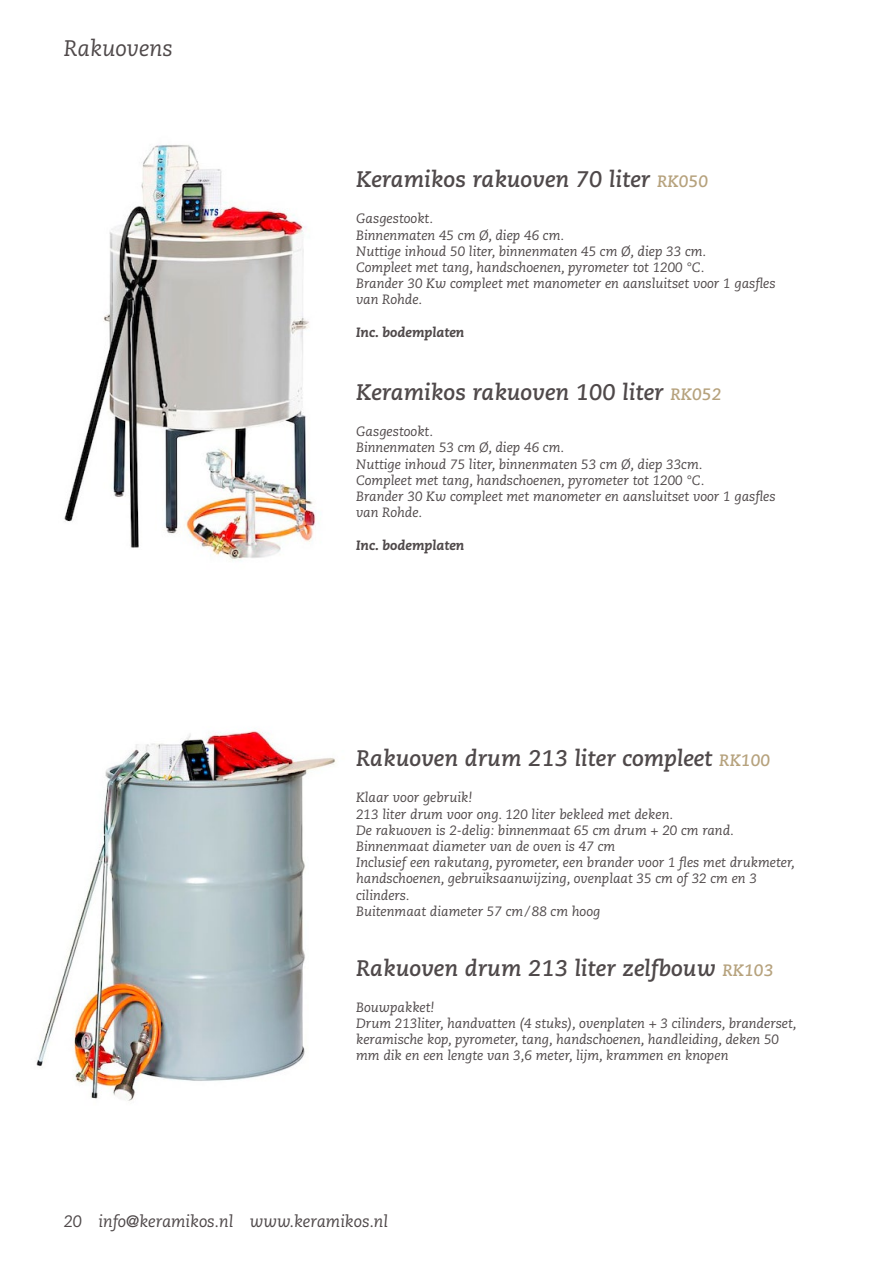
<style>
.page{position:relative;width:893px;height:1263px;background:#fff}
.page>*{position:absolute;margin:0;border:0;box-sizing:border-box;transform-origin:0 0}
.t1{font:italic 700 22.5px "Caecilia LT Std";color:#4f494a}
.t2{font:italic 22.5px "Caecilia LT Std";color:#4f494a}
.t3{font:italic 16.5px "Caecilia LT Std";color:#4f494a}
.t4{font:italic 13.5px/16.2px "Caecilia LT Std";color:#4f494a}
.t5{font:italic 800 13.5px "Caecilia LT Std";color:#4f494a}
.s1{font-size:16.5px;color:#b6a27d}
</style>
<div class="page">
<img style="left:64px;top:145px;width:252px;height:416px">
<img style="left:36px;top:731px;width:300px;height:370px">
<h1 class="t2" style="left:64px;top:36px;width:111px">Rakuovens</h1>
<h1 class="t1" style="left:356px;top:166px;width:353px">Keramikos rakuoven 70 liter <span class="s1">RK050</span></h1>
<p class="t4" style="left:356px;top:211px;width:421px">Gasgestookt.<br>Binnenmaten 45 cm Ø, diep 46 cm.<br>Nuttige inhoud 50 liter, binnenmaten 45 cm Ø, diep 33 cm.<br>Compleet met tang, handschoenen, pyrometer tot 1200 °C.<br>Brander 30 Kw compleet met manometer en aansluitset voor 1 gasfles van Rohde.</p>
<p class="t5" style="left:356px;top:324px;width:110px">Inc. bodemplaten</p>
<h1 class="t1" style="left:356px;top:379px;width:367px">Keramikos rakuoven 100 liter <span class="s1">RK052</span></h1>
<p class="t4" style="left:356px;top:424px;width:421px">Gasgestookt.<br>Binnenmaten 53 cm Ø, diep 46 cm.<br>Nuttige inhoud 75 liter, binnenmaten 53 cm Ø, diep 33cm.<br>Compleet met tang, handschoenen, pyrometer tot 1200 °C.<br>Brander 30 Kw compleet met manometer en aansluitset voor 1 gasfles van Rohde.</p>
<p class="t5" style="left:356px;top:537px;width:110px">Inc. bodemplaten</p>
<h1 class="t1" style="left:356px;top:745px;width:416px">Rakuoven drum 213 liter compleet <span class="s1">RK100</span></h1>
<p class="t4" style="left:356px;top:790px;width:440px">Klaar voor gebruik!<br>213 liter drum voor ong. 120 liter bekleed met deken.<br>De rakuoven is 2-delig: binnenmaat 65 cm drum + 20 cm rand.<br>Binnenmaat diameter van de oven is 47 cm<br>Inclusief een rakutang, pyrometer, een brander voor 1 fles met drukmeter, handschoenen, gebruiksaanwijzing, ovenplaat 35 cm of 32 cm en 3 cilinders.<br>Buitenmaat diameter 57 cm/88 cm hoog</p>
<h1 class="t1" style="left:356px;top:954px;width:419px">Rakuoven drum 213 liter zelfbouw <span class="s1">RK103</span></h1>
<p class="t4" style="left:356px;top:999px;width:442px">Bouwpakket!<br>Drum 213liter, handvatten (4 stuks), ovenplaten + 3 cilinders, branderset, keramische kop, pyrometer, tang, handschoenen, handleiding, deken 50 mm dik en een lengte van 3,6 meter, lijm, krammen en knopen</p>
<p class="t3" style="left:64px;top:1212px;width:326px">20 info@keramikos.nl www.keramikos.nl</p>
</div>
